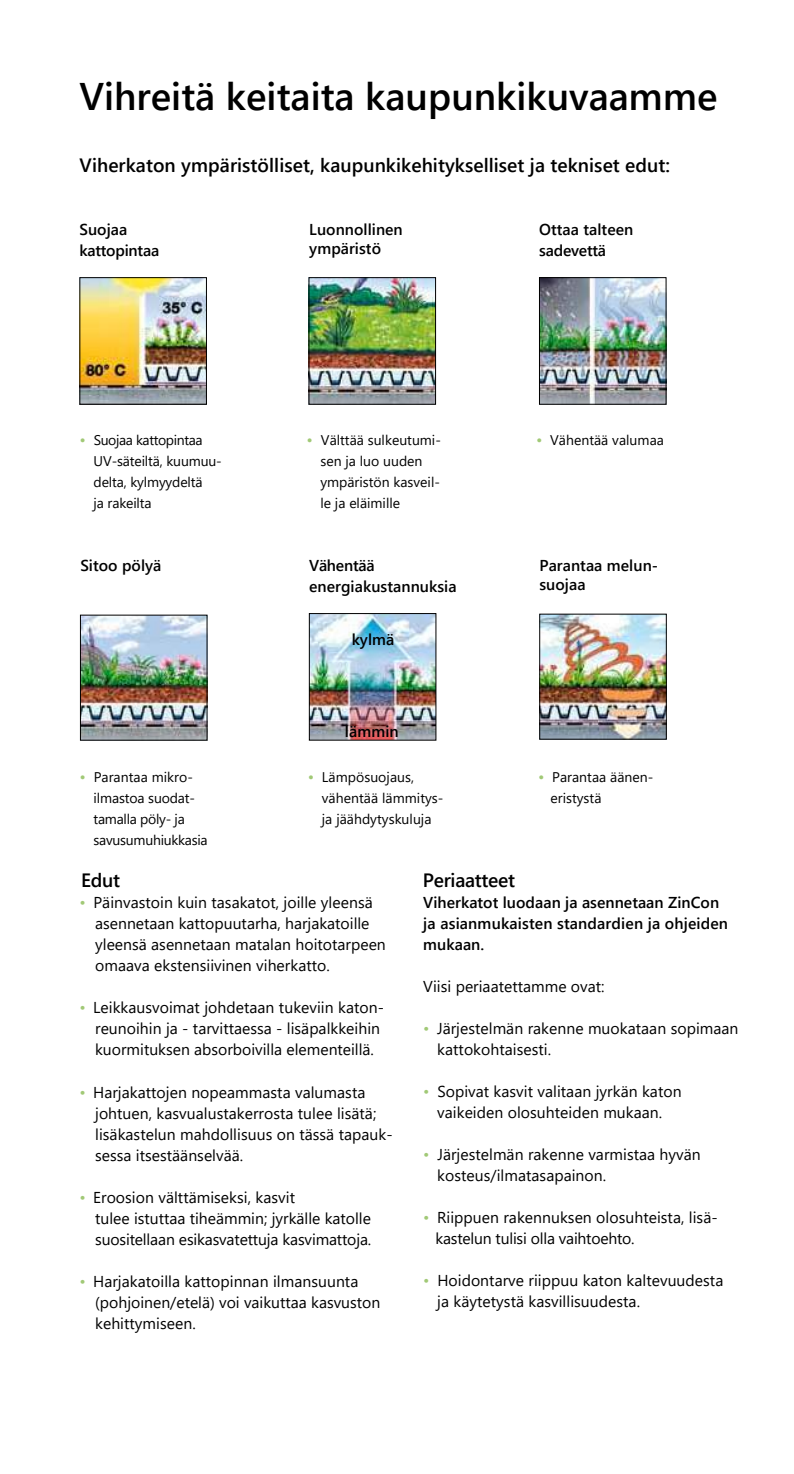
<style>
.page{position:relative;width:794px;height:1474px;background:#fff}
.page>*{position:absolute;margin:0;border:0;box-sizing:border-box;transform-origin:0 0}
.t1{font:700 38.5px "Yu Gothic UI";color:#000}
.t2{font:600 19.25px "Yu Gothic UI";letter-spacing:.005em;color:#000}
.t3{font:600 19.25px "Yu Gothic UI";letter-spacing:-.015em;color:#000}
.t4{font:15.75px/21px "Yu Gothic UI";letter-spacing:.005em;color:#000}
.t5{font:700 15.75px/21px "Yu Gothic UI";color:#000}
.t6{font:14px/21px "Yu Gothic UI";color:#000}
.t7{font:14px/21px "Yu Gothic UI";letter-spacing:-.02em;color:#000}
.s1{font-weight:700;font-size:15.75px;color:#a1c976}
.s2{color:#a1c976}
</style>
<div class="page">
<img style="left:82px;top:279px;width:123px;height:123px">
<div style="left:80px;top:277px;width:127px;height:127px;border:1px solid #000"></div>
<img style="left:311px;top:279px;width:123px;height:123px">
<div style="left:309px;top:277px;width:127px;height:127px;border:1px solid #000"></div>
<img style="left:541px;top:279px;width:123px;height:123px">
<div style="left:539px;top:277px;width:127px;height:127px;border:1px solid #000"></div>
<img style="left:82px;top:617px;width:123px;height:121px">
<img style="left:541px;top:616px;width:123px;height:121px">
<div style="left:539px;top:614px;width:127px;height:125px;border:1px solid #000"></div>
<img style="left:311px;top:615px;width:123px;height:123px">
<div style="left:309px;top:613px;width:127px;height:127px;border:1px solid #000"></div>
<h1 class="t1" style="left:79px;top:74px;width:639px">Vihreitä keitaita kaupunkikuvaamme</h1>
<p class="t2" style="left:80px;top:154px;width:592px">Viherkaton ympäristölliset, kaupunkikehitykselliset ja tekniset edut:</p>
<p class="t5" style="left:79px;top:219px;width:81px">Suojaa kattopintaa</p>
<p class="t6" style="left:94px;top:428px;width:130px;text-indent:-14px"><span class="s1">•</span> Suojaa kattopintaa<br>UV-säteiltä, kuumuu&shy;delta, kylmyydeltä<br>ja rakeilta</p>
<p class="t5" style="left:309px;top:220px;width:95px;line-height:18.9px">Luonnollinen ympäristö</p>
<p class="t5" style="left:539px;top:219px;width:96px">Ottaa talteen sadevettä</p>
<p class="t6" style="left:320px;top:428px;width:122px;text-indent:-14px"><span class="s1">•</span> Välttää sulkeutumi&shy;sen ja luo uuden ympäristön kasveil&shy;le ja eläimille</p>
<p class="t6" style="left:536px;top:428px;width:129px"><span class="s1">•</span> Vähentää valumaa</p>
<p class="t5" style="left:80px;top:555px;width:83px">Sitoo pölyä</p>
<p class="t5" style="left:539px;top:556px;width:120px;line-height:18.9px">Parantaa melun&shy;suojaa</p>
<p class="t5" style="left:309px;top:555px;width:149px">Vähentää energiakustannuksia</p>
<p class="t5" style="left:352px;top:629px;width:44px">kylmä</p>
<p class="t5" style="left:345px;top:721px;width:55px">lämmin</p>
<p class="t7" style="left:94px;top:764px;width:116px;text-indent:-14px"><span class="s1">•</span> Parantaa mikro&shy;ilmastoa suodat&shy;tamalla pöly- ja savusumuhiukkasia</p>
<p class="t6" style="left:550px;top:764px;width:104px;text-indent:-12px"><span class="s1">•</span> Parantaa äänen&shy;eristystä</p>
<p class="t6" style="left:322px;top:764px;width:123px;text-indent:-14px"><span class="s1">•</span> Lämpösuojaus, vähentää lämmitys&shy;ja jäähdytyskuluja</p>
<p class="t2" style="left:81px;top:868px;width:40px">Edut</p>
<p class="t3" style="left:423px;top:868px;width:94px">Periaatteet</p>
<p class="t5" style="left:423px;top:891px;width:306px">Viherkatot luodaan ja asennetaan ZinCon ja asianmukaisten standardien ja ohjeiden mukaan.</p>
<p class="t4" style="left:423px;top:973px;width:183px">Viisi periaatettamme ovat:</p>
<p class="t4" style="left:437px;top:1015px;width:303px;text-indent:-14px"><span class="s2">•</span> Järjestelmän rakenne muokataan sopimaan kattokohtaisesti.</p>
<p class="t4" style="left:423px;top:1078px;width:260px;text-align:center"><span class="s2">•</span> Sopivat kasvit valitaan jyrkän katon vaikeiden olosuhteiden mukaan.</p>
<p class="t4" style="left:437px;top:1141px;width:265px;text-indent:-14px"><span class="s2">•</span> Järjestelmän rakenne varmistaa hyvän kosteus/ilmatasapainon.</p>
<p class="t4" style="left:435px;top:1204px;width:284px;text-indent:-12px"><span class="s2">•</span> Riippuen rakennuksen olosuhteista, lisä&shy;kastelun tulisi olla vaihtoehto.</p>
<p class="t4" style="left:437px;top:1267px;width:287px;text-indent:-14px"><span class="s2">•</span> Hoidontarve riippuu katon kaltevuudesta ja käytetystä kasvillisuudesta.</p>
<p class="t4" style="left:95px;top:889px;width:292px;text-indent:-16px"><span class="s2">•</span> Päinvastoin kuin tasakatot, joille yleensä asennetaan kattopuutarha, harjakatoille yleensä asennetaan matalan hoitotarpeen omaava ekstensiivinen viherkatto.</p>
<p class="t4" style="left:95px;top:994px;width:290px;text-indent:-16px"><span class="s2">•</span> Leikkausvoimat johdetaan tukeviin katon&shy;reunoihin ja - tarvittaessa - lisäpalkkeihin kuormituksen absorboivilla elementeillä.</p>
<p class="t4" style="left:95px;top:1080px;width:299px;text-indent:-16px"><span class="s2">•</span> Harjakattojen nopeammasta valumasta johtuen, kasvualustakerrosta tulee lisätä; lisäkastelun mahdollisuus on tässä tapauk&shy;sessa itsestäänselvää.</p>
<p class="t4" style="left:95px;top:1185px;width:278px;text-indent:-16px"><span class="s2">•</span> Eroosion välttämiseksi, kasvit<br>tulee istuttaa tiheämmin; jyrkälle katolle suositellaan esikasvatettuja kasvimattoja.</p>
<p class="t4" style="left:95px;top:1268px;width:287px;text-indent:-16px"><span class="s2">•</span> Harjakatoilla kattopinnan ilmansuunta (pohjoinen/etelä) voi vaikuttaa kasvuston kehittymiseen.</p>
</div>
